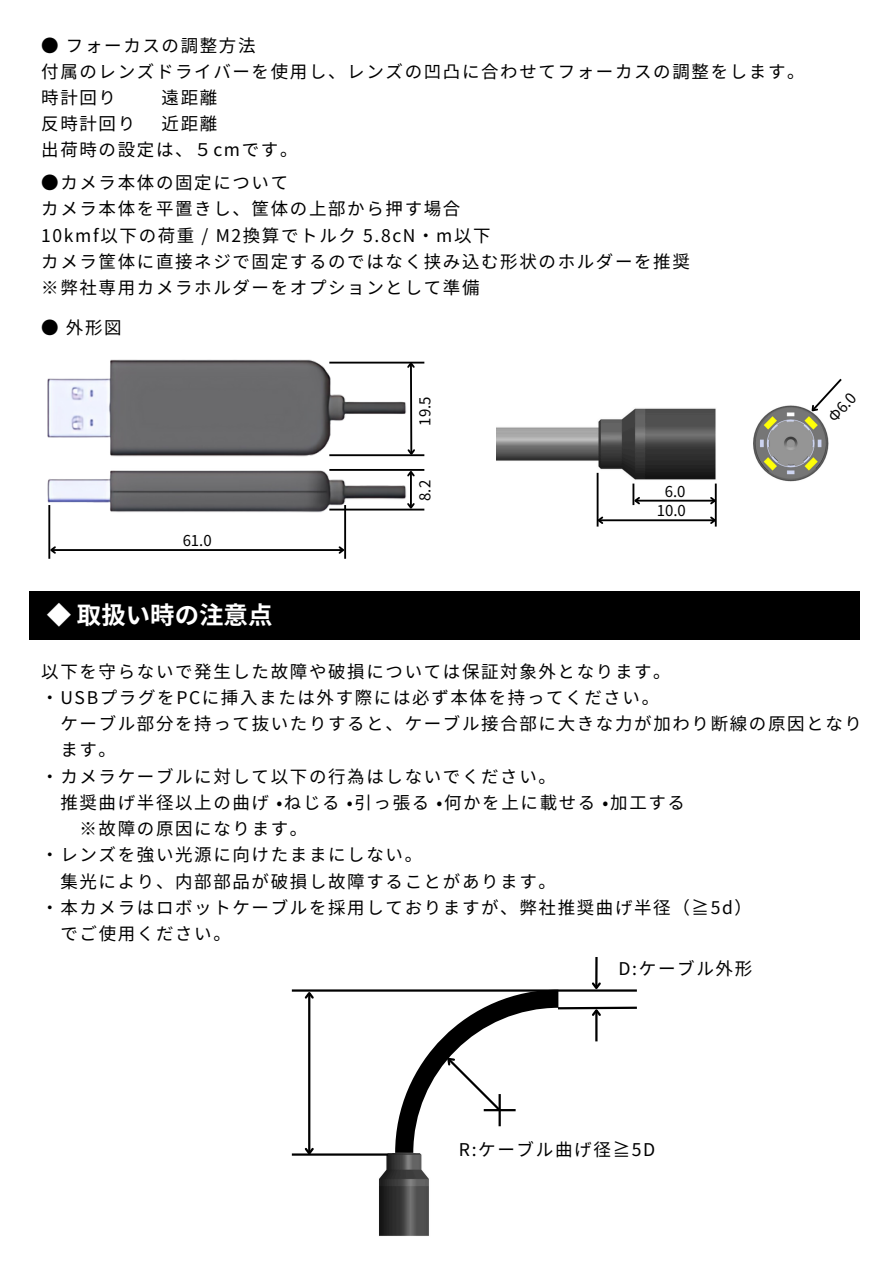
<style>
.page{position:relative;width:894px;height:1264px;background:#fff}
.page>*{position:absolute;margin:0;border:0;box-sizing:border-box;transform-origin:0 0}
.t1{font:700 24.45px "Noto Sans JP";color:#fff}
.t2{font:17.55px "Noto Sans JP";letter-spacing:.095em;color:#000}
.t3{font:17.4px/26.2px "Noto Sans JP";letter-spacing:.095em;color:#000}
.t4{font:15px "Noto Sans JP";color:#000}
</style>
<div class="page">
<img style="left:753px;top:405px;width:74px;height:77px">
<img style="left:496px;top:408px;width:220px;height:73px">
<hr style="left:596px;top:473px;width:2px;height:53px;background:#000">
<img style="left:47px;top:359px;width:360px;height:157px">
<hr style="left:632px;top:483px;width:2px;height:22px;background:#000">
<hr style="left:714px;top:483px;width:2px;height:43px;background:#000">
<hr style="left:635px;top:499px;width:79px;height:2px;background:#000">
<svg style="left:632px;top:495px;width:9px;height:11px"></svg>
<svg style="left:708px;top:495px;width:9px;height:11px"></svg>
<hr style="left:598px;top:519px;width:116px;height:2px;background:#000">
<svg style="left:596px;top:515px;width:8px;height:10px"></svg>
<svg style="left:708px;top:515px;width:9px;height:10px"></svg>
<svg style="left:806px;top:378px;width:36px;height:38px"></svg>
<hr style="left:48px;top:505px;width:2px;height:53px;background:#000">
<hr style="left:344px;top:505px;width:2px;height:53px;background:#000">
<hr style="left:51px;top:549px;width:292px;height:2px;background:#000">
<svg style="left:48px;top:544px;width:10px;height:11px"></svg>
<svg style="left:337px;top:544px;width:8px;height:11px"></svg>
<hr style="left:329px;top:362px;width:95px;height:1px;background:#000">
<hr style="left:410px;top:472px;width:2px;height:35px;background:#000">
<svg style="left:405px;top:468px;width:10px;height:10px"></svg>
<svg style="left:405px;top:501px;width:11px;height:10px"></svg>
<hr style="left:329px;top:454px;width:95px;height:2px;background:#000">
<hr style="left:329px;top:469px;width:95px;height:2px;background:#000">
<hr style="left:329px;top:508px;width:95px;height:2px;background:#000">
<hr style="left:410px;top:363px;width:2px;height:91px;background:#000">
<svg style="left:405px;top:360px;width:11px;height:9px"></svg>
<svg style="left:406px;top:447px;width:10px;height:10px"></svg>
<div style="left:30px;top:591px;width:829px;height:49px;background:#000"></div>
<img style="left:376px;top:1153px;width:53px;height:83px">
<hr style="left:292px;top:1153px;width:96px;height:2px;background:#000">
<hr style="left:292px;top:989px;width:344px;height:2px;background:#000">
<hr style="left:308px;top:993px;width:2px;height:160px;background:#000">
<svg style="left:302px;top:989px;width:14px;height:11px"></svg>
<svg style="left:302px;top:1145px;width:14px;height:11px"></svg>
<hr style="left:595px;top:957px;width:2px;height:31px;background:#000">
<svg style="left:395px;top:980px;width:242px;height:172px"></svg>
<hr style="left:498px;top:1094px;width:2px;height:32px;background:#000">
<hr style="left:483px;top:1108px;width:32px;height:3px;background:#000">
<p class="t3" style="left:41px;top:31px;width:764px">● フォーカスの調整方法<br>付属のレンズドライバーを使用し、レンズの凹凸に合わせてフォーカスの調整をします。時計回り</p>
<p class="t3" style="left:161px;top:84px;width:57px">遠距離</p>
<p class="t3" style="left:41px;top:110px;width:258px;text-indent:120px">近距離<br>出荷時の設定は、５cmです。</p>
<h1 class="t3" style="left:41px;top:169px;width:650px">●カメラ本体の固定について<br>カメラ本体を平置きし、筐体の上部から押す場合<br>10kmf以下の荷重 / M2換算でトルク 5.8cN・m以下<br>カメラ筐体に直接ネジで固定するのではなく挟み込む形状のホルダーを推奨※弊社専用カメラホルダーをオプションとして準備</h1>
<p class="t3" style="left:41px;top:110px;width:95px">反時計回り</p>
<h3 class="t3" style="left:41px;top:313px;width:82px">● 外形図</h3>
<p class="t4" style="left:183px;top:528px;width:31px">61.0</p>
<p class="t4" style="left:413px;top:425px;width:31px;rotate:-90deg">19.5</p>
<p class="t4" style="left:413px;top:501px;width:22px;rotate:-90deg">8.2</p>
<h3 class="t4" style="left:664px;top:479px;width:22px">6.0</h3>
<h3 class="t4" style="left:656px;top:499px;width:31px">10.0</h3>
<p class="t4" style="left:822px;top:411px;width:34px;rotate:-48deg">Φ6.0</p>
<p class="t1" style="left:47px;top:595px;width:227px">◆ 取扱い時の注意点</p>
<p class="t3" style="left:41px;top:657px;width:631px">以下を守らないで発生した故障や破損については保証対象外となります。</p>
<p class="t3" style="left:41px;top:683px;width:619px">・USBプラグをPCに挿入または外す際には必ず本体を持ってください。</p>
<p class="t3" style="left:60px;top:709px;width:803px">ケーブル部分を持って抜いたりすると、ケーブル接合部に大きな力が加わり断線の原因となり</p>
<p class="t3" style="left:60px;top:736px;width:57px">ます。</p>
<p class="t3" style="left:41px;top:762px;width:516px">・カメラケーブルに対して以下の行為はしないでください。</p>
<p class="t3" style="left:60px;top:788px;width:626px">推奨曲げ半径以上の曲げ •ねじる •引っ張る •何かを上に載せる •加工する</p>
<p class="t3" style="left:79px;top:814px;width:229px">※故障の原因になります。</p>
<p class="t3" style="left:41px;top:840px;width:382px">・レンズを強い光源に向けたままにしない。</p>
<p class="t3" style="left:60px;top:867px;width:497px">集光により、内部部品が破損し故障することがあります。</p>
<p class="t3" style="left:41px;top:893px;width:712px">・本カメラはロボットケーブルを採用しておりますが、弊社推奨曲げ半径（≧5d）</p>
<p class="t3" style="left:60px;top:919px;width:172px">でご使用ください。</p>
<p class="t2" style="left:618px;top:954px;width:135px">D:ケーブル外形</p>
<h4 class="t2" style="left:459px;top:1135px;width:198px">R:ケーブル曲げ径≧5D</h4>
</div>
